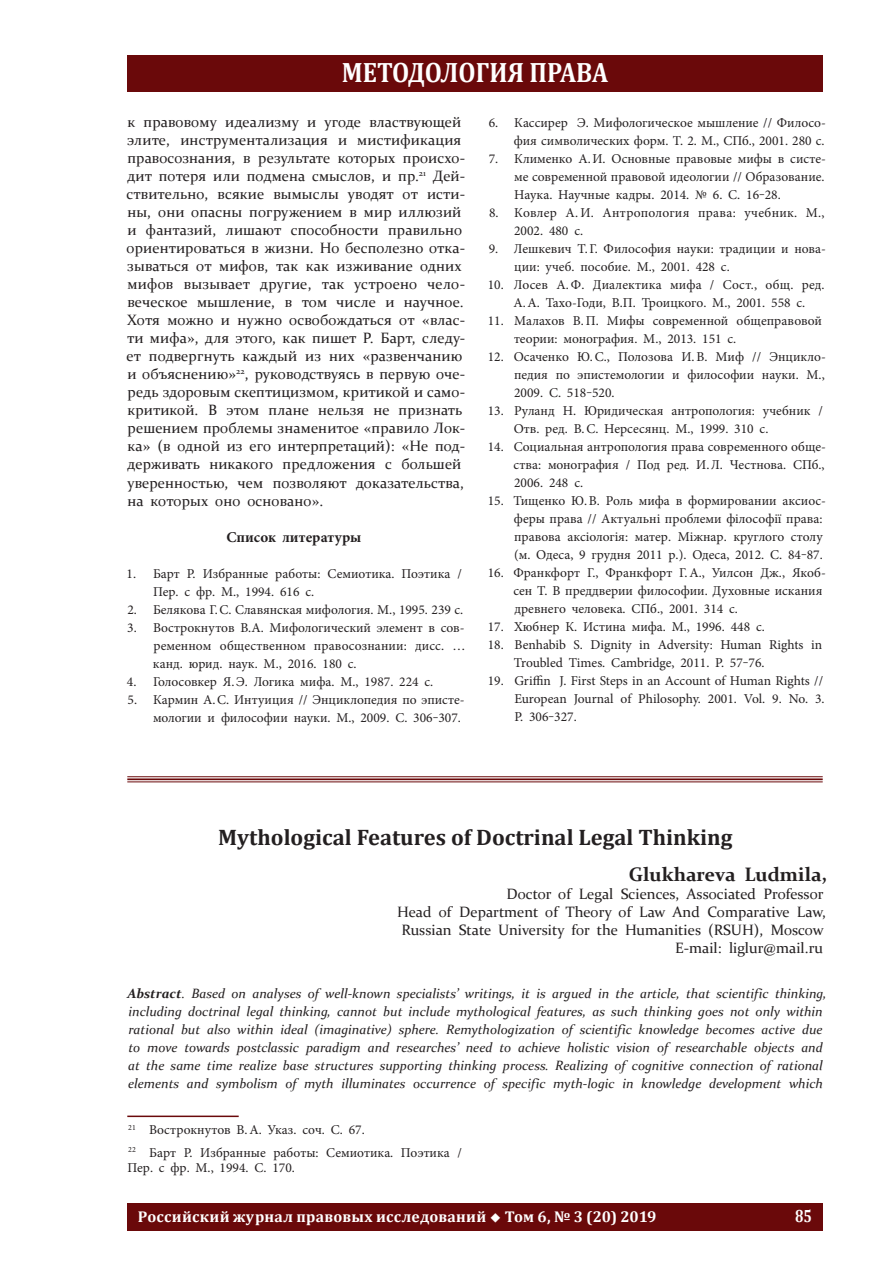
<style>
.page{position:relative;width:896px;height:1266px;background:#fff}
.page>*{position:absolute;margin:0;border:0;box-sizing:border-box;transform-origin:0 0}
.t1{font:700 28.2px "Cambria";color:#fff;scale:.88 1}
.t2{font:700 22.5px "Cambria";color:#231f20}
.t3{font:700 19.5px "Constantia";color:#231f20}
.t4{font:700 17.85px "Cambria";color:#fff;scale:.8 1}
.t5{font:700 15.6px "Cambria";letter-spacing:.015em;color:#fff}
.t6{font:15px/18px "Constantia";letter-spacing:.005em;color:#231f20}
.t7{font:700 15px "Minion Pro";color:#231f20}
.t8{font:13.5px/18px "Minion Pro";color:#231f20}
.t9{font:italic 13.5px/18px "Constantia";color:#231f20}
.t10{font:13.5px/18px "Minion Pro";letter-spacing:.02em;color:#231f20}
.s1{font-weight:700}
</style>
<div class="page">
<div style="left:127px;top:55px;width:695px;height:36px;background:#6a090a"></div>
<div style="left:127px;top:1203px;width:695px;height:27px;background:#6a090a"></div>
<hr style="left:127px;top:1115px;width:112px;height:1px;background:#6a090a">
<hr style="left:127px;top:776px;width:695px;height:1px;background:#6a090a">
<hr style="left:127px;top:778px;width:695px;height:2px;background:#6a090a">
<hr style="left:127px;top:781px;width:695px;height:1px;background:#6a090a">
<h1 class="t1" style="left:342px;top:52px;width:304px">МЕТОДОЛОГИЯ ПРАВА</h1>
<p class="t6" style="left:127px;top:112px;width:340px">к правовому идеализму и угоде властвующей элите, инструментализация и мистификация правосознания, в результате которых происхо&shy;дит потеря или подмена смыслов, и пр.<sup>21</sup> Дей&shy;ствительно, всякие вымыслы уводят от исти&shy;ны, они опасны погружением в мир иллюзий и фантазий, лишают способности правильно ориентироваться в жизни. Но бесполезно отка&shy;зываться от мифов, так как изживание одних мифов вызывает другие, так устроено чело&shy;веческое мышление, в том числе и научное.<br>Хотя можно и нужно освобождаться от «влас&shy;ти мифа», для этого, как пишет Р. Барт, следу&shy;ет подвергнуть каждый из них «развенчанию и объяснению»<sup>22</sup>, руководствуясь в первую оче&shy;редь здоровым скептицизмом, критикой и само&shy;критикой. В этом плане нельзя не признать решением проблемы знаменитое «правило Лок&shy;ка» (в одной из его интерпретаций): «Не под&shy;держивать никакого предложения с большей уверенностью, чем позволяют доказательства, на которых оно основано».</p>
<p class="t7" style="left:226px;top:526px;width:137px">Список литературы</p>
<p class="t8" style="left:153px;top:564px;width:310px;text-indent:-26px">1. Барт Р. Избранные работы: Семиотика. Поэтика /<br>Пер. с фр. М., 1994. 616 с.</p>
<p class="t8" style="left:127px;top:600px;width:337px">2. Белякова Г.С. Славянская мифология. М., 1995. 239 с.</p>
<p class="t8" style="left:153px;top:618px;width:314px;text-align:justify;text-indent:-26px">3. Вострокнутов В.А. Мифологический элемент в сов&shy;ременном общественном правосознании: дисс. … канд. юрид. наук. М., 2016. 180 с.</p>
<p class="t8" style="left:127px;top:672px;width:308px">4. Голосовкер Я.Э. Логика мифа. М., 1987. 224 с.</p>
<p class="t8" style="left:128px;top:690px;width:338px;text-align:right">5. Кармин А.С. Интуиция // Энциклопедия по эписте&shy;мологии и философии науки. М., 2009. С. 306‒307.</p>
<p class="t8" style="left:488px;top:114px;width:338px;text-align:right">6. Кассирер Э. Мифологическое мышление // Филосо&shy;фия символических форм. Т. 2. М., СПб., 2001. 280 с.</p>
<p class="t8" style="left:514px;top:150px;width:313px;text-align:justify;text-indent:-26px">7. Клименко А.И. Основные правовые мифы в систе&shy;ме современной правовой идеологии // Образование.<br>Наука. Научные кадры. 2014. № 6. С. 16‒28.</p>
<p class="t10" style="left:514px;top:204px;width:312px;text-indent:-25px">8. Ковлер А. И. Антропология права: учебник. М.,<br>2002. 480 с.</p>
<p class="t8" style="left:514px;top:240px;width:313px;text-indent:-25px">9. Лешкевич Т.Г. Философия науки: традиции и нова&shy;ции: учеб. пособие. М., 2001. 428 с.</p>
<p class="t8" style="left:487px;top:276px;width:338px;text-align:center">10. Лосев А.Ф. Диалектика мифа / Сост., общ. ред.<br>А.А. Тахо-Годи, В.П. Троицкого. М., 2001. 558 с.</p>
<p class="t8" style="left:514px;top:312px;width:309px;text-indent:-26px">11. Малахов В.П. Мифы современной общеправовой теории: монография. М., 2013. 151 с.</p>
<p class="t8" style="left:514px;top:348px;width:313px;text-align:justify;text-indent:-26px">12. Осаченко Ю.С., Полозова И.В. Миф // Энцикло&shy;педия по эпистемологии и философии науки. М., 2009. С. 518‒520.</p>
<p class="t8" style="left:513px;top:402px;width:311px;text-indent:-26px">13. Руланд Н. Юридическая антропология: учебник /<br>Отв. ред. В.С. Нерсесянц. М., 1999. 310 с.</p>
<p class="t8" style="left:513px;top:438px;width:314px;text-align:justify;text-indent:-26px">14. Социальная антропология права современного обще&shy;ства: монография / Под ред. И.Л. Честнова. СПб., 2006. 248 с.</p>
<p class="t8" style="left:514px;top:492px;width:313px;text-indent:-26px">15. Тищенко Ю.В. Роль мифа в формировании аксиос&shy;феры права // Актуальні проблеми філософії права: правова аксіологія: матер. Міжнар. круглого столу (м. Одеса, 9 грудня 2011 р.). Одеса, 2012. С. 84‒87.</p>
<p class="t8" style="left:513px;top:564px;width:314px;text-indent:-26px">16. Франкфорт Г., Франкфорт Г.А., Уилсон Дж., Якоб&shy;сен Т. В преддверии философии. Духовные искания древнего человека. СПб., 2001. 314 с.</p>
<p class="t8" style="left:487px;top:618px;width:278px">17. Хюбнер К. Истина мифа. М., 1996. 448 с.</p>
<p class="t8" style="left:514px;top:636px;width:309px;text-indent:-26px">18. Benhabib S. Dignity in Adversity: Human Rights in<br>Troubled Times. Cambridge, 2011. P. 57‒76.</p>
<p class="t8" style="left:514px;top:672px;width:312px;text-align:justify;text-indent:-27px">19. Griffin J. First Steps in an Account of Human Rights // European Journal of Philosophy. 2001. Vol. 9. No. 3.<br>P. 306‒327.</p>
<h2 class="t2" style="left:218px;top:821px;width:516px">Mythological Features of Doctrinal Legal Thinking</h2>
<h3 class="t3" style="left:628px;top:861px;width:200px">Glukhareva Ludmila,</h3>
<p class="t6" style="left:397px;top:884px;width:430px;text-align:right">Doctor of Legal Sciences, Associated Professor<br>Head of Department of Theory of Law And Comparative Law, Russian State University for the Humanities (RSUH), Moscow E-mail: liglur@mail.ru</p>
<p class="t9" style="left:127px;top:984px;width:700px"><span class="s1">Abstract</span>. Based on analyses of well-known specialists’ writings, it is argued in the article, that scientific thinking, including doctrinal legal thinking, cannot but include mythological features, as such thinking goes not only within rational but also within ideal (imaginative) sphere. Remythologization of scientific knowledge becomes active due to move towards postclassic paradigm and researches’ need to achieve holistic vision of researchable objects and at the same time realize base structures supporting thinking process. Realizing of cognitive connection of rational elements and symbolism of myth illuminates occurrence of specific myth-logic in knowledge development which</p>
<p class="t8" style="left:128px;top:1118px;width:335px;line-height:22.5px"><sup>21</sup> Вострокнутов В.А. Указ. соч. С. 67.<br><sup>22</sup> Барт Р. Избранные работы: Семиотика. Поэтика /</p>
<p class="t8" style="left:127px;top:1158px;width:169px">Пер. с фр. М., 1994. С. 170.</p>
<p class="t5" style="left:138px;top:1205px;width:520px">Российский журнал правовых исследований ◆ Том 6, № 3 (20) 2019</p>
<h3 class="t4" style="left:795px;top:1203px;width:23px">85</h3>
</div>
